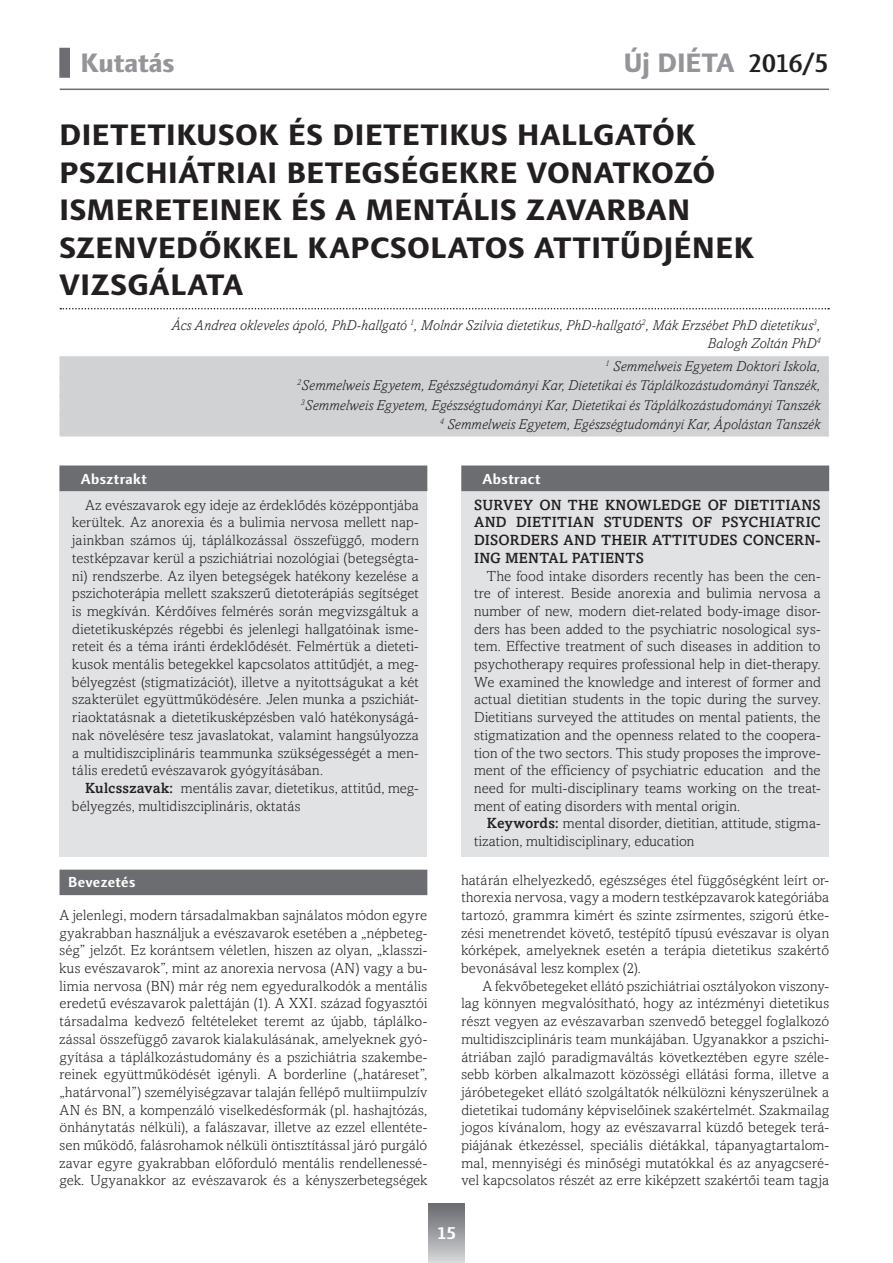
<style>
.page{position:relative;width:893px;height:1263px;background:#fff}
.page>*{position:absolute;margin:0;border:0;box-sizing:border-box;transform-origin:0 0}
.t1{font:800 30px/37.5px "Finnegan";letter-spacing:.02em;color:#231f20}
.t2{font:800 27px "Finnegan";letter-spacing:-.005em;color:#939598}
.t3{font:700 18px "Finnegan";color:#fff}
.t4{font:300 14.7px/17.7px "Amasis";letter-spacing:.01em;color:#231f20;text-align:justify}
.t5{font:italic 300 14.7px/19.2px "Amasis";letter-spacing:.01em;color:#231f20;text-align:right}
.t6{font:500 14.7px/17.7px "Amasis";letter-spacing:.015em;color:#231f20;text-align:justify}
.t7{font:700 14.7px "Finnegan";letter-spacing:.03em;color:#fff}
.s1{font-weight:500;color:#231f20}
.s2{font-weight:500}
</style>
<div class="page">
<div style="left:428px;top:1203px;width:37px;height:60px;background:linear-gradient(to bottom,#65676b,#d4d5d7)"></div>
<hr style="left:60px;top:89px;width:769px;height:1px;background:#6c6d70">
<div style="left:59px;top:48px;width:11px;height:30px;background:#6c6d70"></div>
<svg style="left:60px;top:308px;width:769px;height:1px"></svg>
<div style="left:60px;top:356px;width:769px;height:23px;background:#d1d2d4"></div>
<div style="left:60px;top:375px;width:769px;height:23px;background:#d1d2d4"></div>
<div style="left:60px;top:395px;width:769px;height:22px;background:#d1d2d4"></div>
<div style="left:60px;top:414px;width:769px;height:22px;background:#d1d2d4"></div>
<div style="left:461px;top:466px;width:368px;height:391px;background:#e1e2e4"></div>
<div style="left:461px;top:466px;width:368px;height:25px;background:#6c6d70"></div>
<div style="left:60px;top:466px;width:367px;height:391px;background:#e1e2e4"></div>
<div style="left:60px;top:466px;width:367px;height:25px;background:#6c6d70"></div>
<div style="left:60px;top:870px;width:367px;height:25px;background:#6c6d70"></div>
<h2 class="t2" style="left:81px;top:47px;width:96px">Kutatás</h2>
<h2 class="t2" style="left:624px;top:47px;width:207px">Új DIÉTA <span class="s1">2016/5</span></h2>
<h1 class="t1" style="left:60px;top:116px;width:696px">DIETETIKUSOK ÉS DIETETIKUS HALLGATÓK PSZICHIÁTRIAI BETEGSÉGEKRE VONATKOZÓ ISMERETEINEK ÉS A MENTÁLIS ZAVARBAN SZENVEDŐKKEL KAPCSOLATOS ATTITŰDJÉNEK VIZSGÁLATA</h1>
<p class="t5" style="left:171px;top:316px;width:650px;line-height:17.7px">Ács Andrea okleveles ápoló, PhD-hallgató <sup>1</sup>, Molnár Szilvia dietetikus, PhD-hallgató<sup>2</sup>, Mák Erzsébet PhD dietetikus<sup>3</sup>,<br>Balogh Zoltán PhD<sup>4</sup></p>
<p class="t5" style="left:297px;top:357px;width:525px"><sup>1</sup> Semmelweis Egyetem Doktori Iskola,<br><sup>2</sup>Semmelweis Egyetem, Egészségtudományi Kar, Dietetikai és Táplálkozástudományi Tanszék, <sup>3</sup>Semmelweis Egyetem, Egészségtudományi Kar, Dietetikai és Táplálkozástudományi Tanszék <sup>4</sup> Semmelweis Egyetem, Egészségtudományi Kar, Ápolástan Tanszék</p>
<p class="t7" style="left:81px;top:470px;width:68px">Absztrakt</p>
<p class="t4" style="left:72px;top:496px;width:348px;text-indent:13px">Az evészavarok egy ideje az érdeklődés középpontjába kerültek. Az anorexia és a bulimia nervosa mellett nap&shy;jainkban számos új, táplálkozással összefüggő, modern testképzavar kerül a pszichiátriai nozológiai (betegségta&shy;ni) rendszerbe. Az ilyen betegségek hatékony kezelése a pszichoterápia mellett szakszerű dietoterápiás segítséget is megkíván. Kérdőíves felmérés során megvizsgáltuk a dietetikusképzés régebbi és jelenlegi hallgatóinak isme&shy;reteit és a téma iránti érdeklődését. Felmértük a dieteti&shy;kusok mentális betegekkel kapcsolatos attitűdjét, a meg&shy;bélyegzést (stigmatizációt), illetve a nyitottságukat a két szakterület együttműködésére. Jelen munka a pszichiát&shy;riaoktatásnak a dietetikusképzésben való hatékonyságá&shy;nak növelésére tesz javaslatokat, valamint hangsúlyozza a multidiszciplináris teammunka szükségességét a men&shy;tális eredetű evészavarok gyógyításában.</p>
<p class="t4" style="left:72px;top:779px;width:348px;text-indent:13px"><span class="s2">Kulcsszavak:</span> mentális zavar, dietetikus, attitűd, meg&shy;bélyegzés, multidiszciplináris, oktatás</p>
<p class="t7" style="left:68px;top:874px;width:69px">Bevezetés</p>
<p class="t4" style="left:60px;top:906px;width:369px">A jelenlegi, modern társadalmakban sajnálatos módon egyre gyakrabban használjuk a evészavarok esetében a „népbeteg&shy;ség” jelzőt. Ez korántsem véletlen, hiszen az olyan, „klasszi&shy;kus evészavarok”, mint az anorexia nervosa (AN) vagy a bu&shy;limia nervosa (BN) már rég nem egyeduralkodók a mentális eredetű evészavarok palettáján (1). A XXI. század fogyasztói társadalma kedvező feltételeket teremt az újabb, táplálko&shy;zással összefüggő zavarok kialakulásának, amelyeknek gyó&shy;gyítása a táplálkozástudomány és a pszichiátria szakembe&shy;reinek együttműködését igényli. A borderline („határeset”, „határvonal”) személyiségzavar talaján fellépő multiimpulzív AN és BN, a kompenzáló viselkedésformák (pl. hashajtózás, önhánytatás nélküli), a falászavar, illetve az ezzel ellentéte&shy;sen működő, falásrohamok nélküli öntisztítással járó purgáló zavar egyre gyakrabban előforduló mentális rendellenessé&shy;gek. Ugyanakkor az evészavarok és a kényszerbetegségek</p>
<p class="t7" style="left:483px;top:470px;width:59px">Abstract</p>
<p class="t6" style="left:474px;top:495px;width:348px">SURVEY ON THE KNOWLEDGE OF DIETITIANS AND DIETITIAN STUDENTS OF PSYCHIATRIC DISORDERS AND THEIR ATTITUDES CONCERN-ING MENTAL PATIENTS</p>
<p class="t4" style="left:474px;top:567px;width:348px;text-indent:13px">The food intake disorders recently has been the cen&shy;tre of interest. Beside anorexia and bulimia nervosa a number of new, modern diet-related body-image disor&shy;ders has been added to the psychiatric nosological sys&shy;tem. Effective treatment of such diseases in addition to psychotherapy requires professional help in diet-therapy.<br>We examined the knowledge and interest of former and actual dietitian students in the topic during the survey.<br>Dietitians surveyed the attitudes on mental patients, the stigmatization and the openness related to the coopera&shy;tion of the two sectors. This study proposes the improve&shy;ment of the efficiency of psychiatric education and the need for multi-disciplinary teams working on the treat&shy;ment of eating disorders with mental origin.</p>
<p class="t4" style="left:474px;top:814px;width:348px;text-indent:13px"><span class="s2">Keywords:</span> mental disorder, dietitian, attitude, stigma&shy;tization, multidisciplinary, education</p>
<p class="t4" style="left:461px;top:870px;width:369px">határán elhelyezkedő, egészséges étel függőségként leírt or&shy;thorexia nervosa, vagy a modern testképzavarok kategóriába tartozó, grammra kimért és szinte zsírmentes, szigorú étke&shy;zési menetrendet követő, testépítő típusú evészavar is olyan kórképek, amelyeknek esetén a terápia dietetikus szakértő bevonásával lesz komplex (2).</p>
<p class="t4" style="left:461px;top:977px;width:369px;text-indent:21px">A fekvőbetegeket ellátó pszichiátriai osztályokon viszony&shy;lag könnyen megvalósítható, hogy az intézményi dietetikus részt vegyen az evészavarban szenvedő beteggel foglalkozó multidiszciplináris team munkájában. Ugyanakkor a pszichi&shy;átriában zajló paradigmaváltás következtében egyre széle&shy;sebb körben alkalmazott közösségi ellátási forma, illetve a járóbetegeket ellátó szolgáltatók nélkülözni kényszerülnek a dietetikai tudomány képviselőinek szakértelmét. Szakmailag jogos kívánalom, hogy az evészavarral küzdő betegek terá&shy;piájának étkezéssel, speciális diétákkal, tápanyagtartalom&shy;mal, mennyiségi és minőségi mutatókkal és az anyagcseré&shy;vel kapcsolatos részét az erre kiképzett szakértői team tagja</p>
<p class="t3" style="left:437px;top:1222px;width:21px">15</p>
</div>
